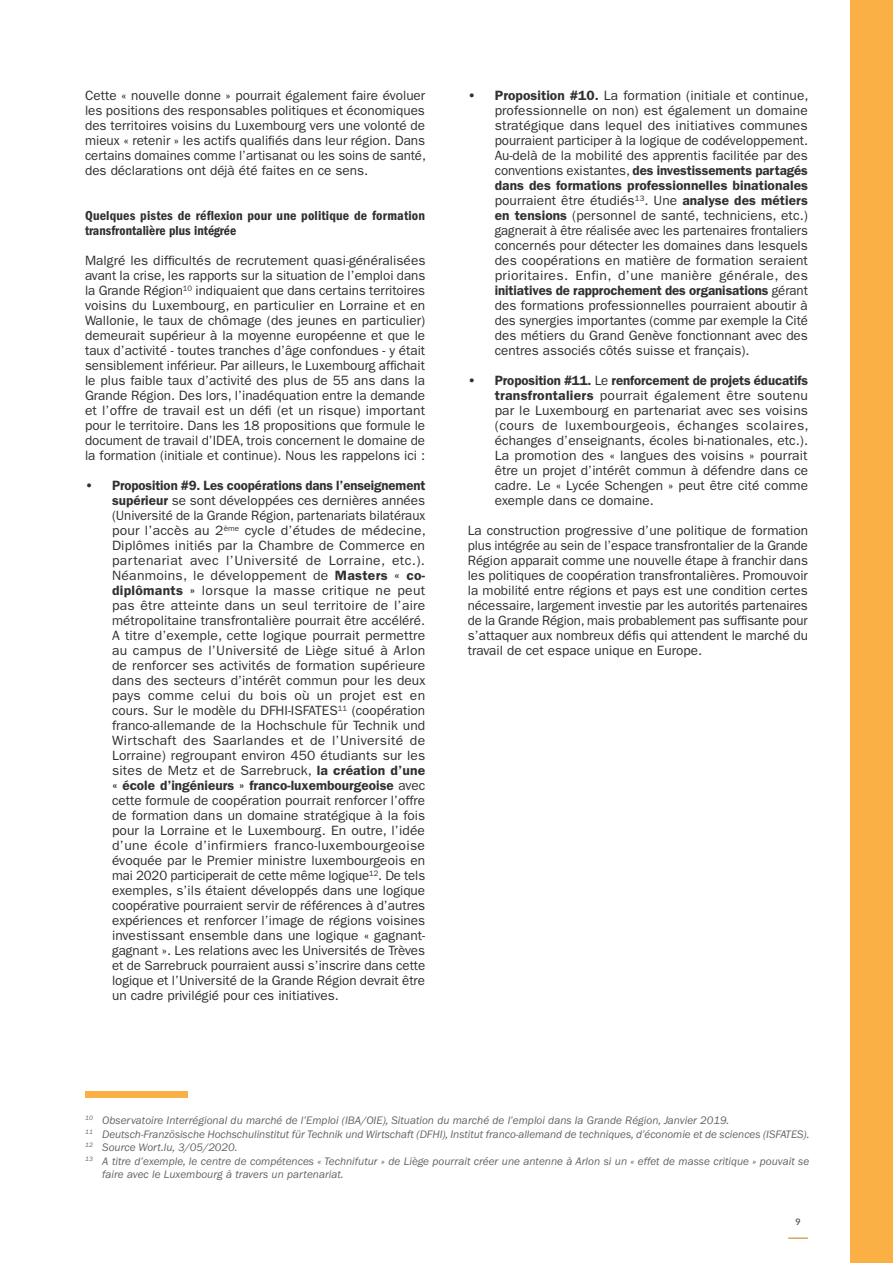
<style>
.page{position:relative;width:893px;height:1263px;background:#fff}
.page>*{position:absolute;margin:0;border:0;box-sizing:border-box;transform-origin:0 0}
.body_copy{font:13.5px/15px "ITC Franklin Gothic Std";color:#312f30;text-align:justify}
.body_copy-2{font:13.5px/15px "ITC Franklin Gothic Std Dm Cd";letter-spacing:.01em;color:#312f30}
.note{font:italic 11.25px/13.5px "ITC Franklin Gothic Std";color:#636366}
.t1{font:9px "Lato";color:#312f30}
.s1{font-weight:600}
</style>
<div class="page">
<div style="left:850px;top:0;width:43px;height:1263px;background:#fbb046"></div>
<hr style="left:788px;top:1237px;width:20px;height:2px;background:#cfaa5b">
<div style="left:85px;top:1091px;width:102px;height:6px;background:#fbb046"></div>
<p class="body_copy" style="left:85px;top:88px;width:342px">Cette « nouvelle donne » pourrait également faire évoluer les positions des responsables politiques et économiques des territoires voisins du Luxembourg vers une volonté de mieux « retenir » les actifs qualifiés dans leur région. Dans certains domaines comme l’artisanat ou les soins de santé, des déclarations ont déjà été faites en ce sens.</p>
<p class="body_copy-2" style="left:85px;top:208px;width:342px">Quelques pistes de réflexion pour une politique de formation transfrontalière plus intégrée</p>
<p class="body_copy" style="left:85px;top:253px;width:342px">Malgré les difficultés de recrutement quasi-généralisées avant la crise, les rapports sur la situation de l’emploi dans la Grande Région<sup>10</sup> indiquaient que dans certains territoires voisins du Luxembourg, en particulier en Lorraine et en Wallonie, le taux de chômage (des jeunes en particulier) demeurait supérieur à la moyenne européenne et que le taux d’activité - toutes tranches d’âge confondues - y était sensiblement inférieur. Par ailleurs, le Luxembourg affichait le plus faible taux d’activité des plus de 55 ans dans la Grande Région. Des lors, l’inadéquation entre la demande et l’offre de travail est un défi (et un risque) important pour le territoire. Dans les 18 propositions que formule le document de travail d’IDEA, trois concernent le domaine de la formation (initiale et continue). Nous les rappelons ici :</p>
<p class="body_copy" style="left:112px;top:478px;width:315px;text-indent:-27px"><span class="s1">• Proposition #9. Les coopérations dans l’enseignement supérieur</span> se sont développées ces dernières années (Université de la Grande Région, partenariats bilatéraux pour l’accès au 2<sup>ème</sup> cycle d’études de médecine, Diplômes initiés par la Chambre de Commerce en partenariat avec l’Université de Lorraine, etc.).<br>Néanmoins, le développement de <span class="s1">Masters « co&shy;diplômants »</span> lorsque la masse critique ne peut pas être atteinte dans un seul territoire de l’aire métropolitaine transfrontalière pourrait être accéléré.<br>A titre d’exemple, cette logique pourrait permettre au campus de l’Université de Liège situé à Arlon de renforcer ses activités de formation supérieure dans des secteurs d’intérêt commun pour les deux pays comme celui du bois où un projet est en cours. Sur le modèle du DFHI-ISFATES<sup>11</sup> (coopération franco-allemande de la Hochschule für Technik und Wirtschaft des Saarlandes et de l’Université de Lorraine) regroupant environ 450 étudiants sur les sites de Metz et de Sarrebruck, <span class="s1">la création d’une « école d’ingénieurs » franco-luxembourgeoise</span> avec cette formule de coopération pourrait renforcer l’offre de formation dans un domaine stratégique à la fois pour la Lorraine et le Luxembourg. En outre, l’idée d’une école d’infirmiers franco-luxembourgeoise évoquée par le Premier ministre luxembourgeois en mai 2020 participerait de cette même logique<sup>12</sup>. De tels exemples, s’ils étaient développés dans une logique coopérative pourraient servir de références à d’autres expériences et renforcer l’image de régions voisines investissant ensemble dans une logique « gagnant&shy;gagnant ». Les relations avec les Universités de Trèves et de Sarrebruck pourraient aussi s’inscrire dans cette logique et l’Université de la Grande Région devrait être un cadre privilégié pour ces initiatives.</p>
<p class="body_copy" style="left:495px;top:88px;width:315px;text-indent:-27px"><span class="s1">• Proposition #10.</span> La formation (initiale et continue, professionnelle on non) est également un domaine stratégique dans lequel des initiatives communes pourraient participer à la logique de codéveloppement.<br>Au-delà de la mobilité des apprentis facilitée par des conventions existantes, <span class="s1">des investissements partagés dans des formations professionnelles binationales </span>pourraient être étudiés<sup>13</sup>. Une <span class="s1">analyse des métiers en tensions</span> (personnel de santé, techniciens, etc.) gagnerait à être réalisée avec les partenaires frontaliers concernés pour détecter les domaines dans lesquels des coopérations en matière de formation seraient prioritaires. Enfin, d’une manière générale, des <span class="s1">initiatives de rapprochement des organisations</span> gérant des formations professionnelles pourraient aboutir à des synergies importantes (comme par exemple la Cité des métiers du Grand Genève fonctionnant avec des centres associés côtés suisse et français).</p>
<p class="body_copy" style="left:495px;top:373px;width:316px;text-indent:-27px"><span class="s1">• Proposition #11.</span> Le <span class="s1">renforcement de projets éducatifs transfrontaliers</span> pourrait également être soutenu par le Luxembourg en partenariat avec ses voisins (cours de luxembourgeois, échanges scolaires, échanges d’enseignants, écoles bi-nationales, etc.).<br>La promotion des « langues des voisins » pourrait être un projet d’intérêt commun à défendre dans ce cadre. Le « Lycée Schengen » peut être cité comme exemple dans ce domaine.</p>
<p class="body_copy" style="left:468px;top:523px;width:342px">La construction progressive d’une politique de formation plus intégrée au sein de l’espace transfrontalier de la Grande Région apparait comme une nouvelle étape à franchir dans les politiques de coopération transfrontalières. Promouvoir la mobilité entre régions et pays est une condition certes nécessaire, largement investie par les autorités partenaires de la Grande Région, mais probablement pas suffisante pour s’attaquer aux nombreux défis qui attendent le marché du travail de cet espace unique en Europe.</p>
<p class="note" style="left:85px;top:1114px;width:646px"><sup>10</sup> Observatoire Interrégional du marché de l’Emploi (IBA/OIE), Situation du marché de l’emploi dans la Grande Région, Janvier 2019.</p>
<p class="note" style="left:85px;top:1127px;width:726px"><sup>11</sup> Deutsch-Französische Hochschulinstitut für Technik und Wirtschaft (DFHI), Institut franco-allemand de techniques, d’économie et de sciences (ISFATES).</p>
<p class="note" style="left:85px;top:1141px;width:154px"><sup>12</sup> Source Wort.lu, 3/05/2020.</p>
<p class="note" style="left:102px;top:1154px;width:708px;text-indent:-17px"><sup>13</sup> A titre d’exemple, le centre de compétences « Technifutur » de Liège pourrait créer une antenne à Arlon si un « effet de masse critique » pouvait se faire avec le Luxembourg à travers un partenariat.</p>
<p class="t1" style="left:795px;top:1215px;width:7px">9</p>
</div>
